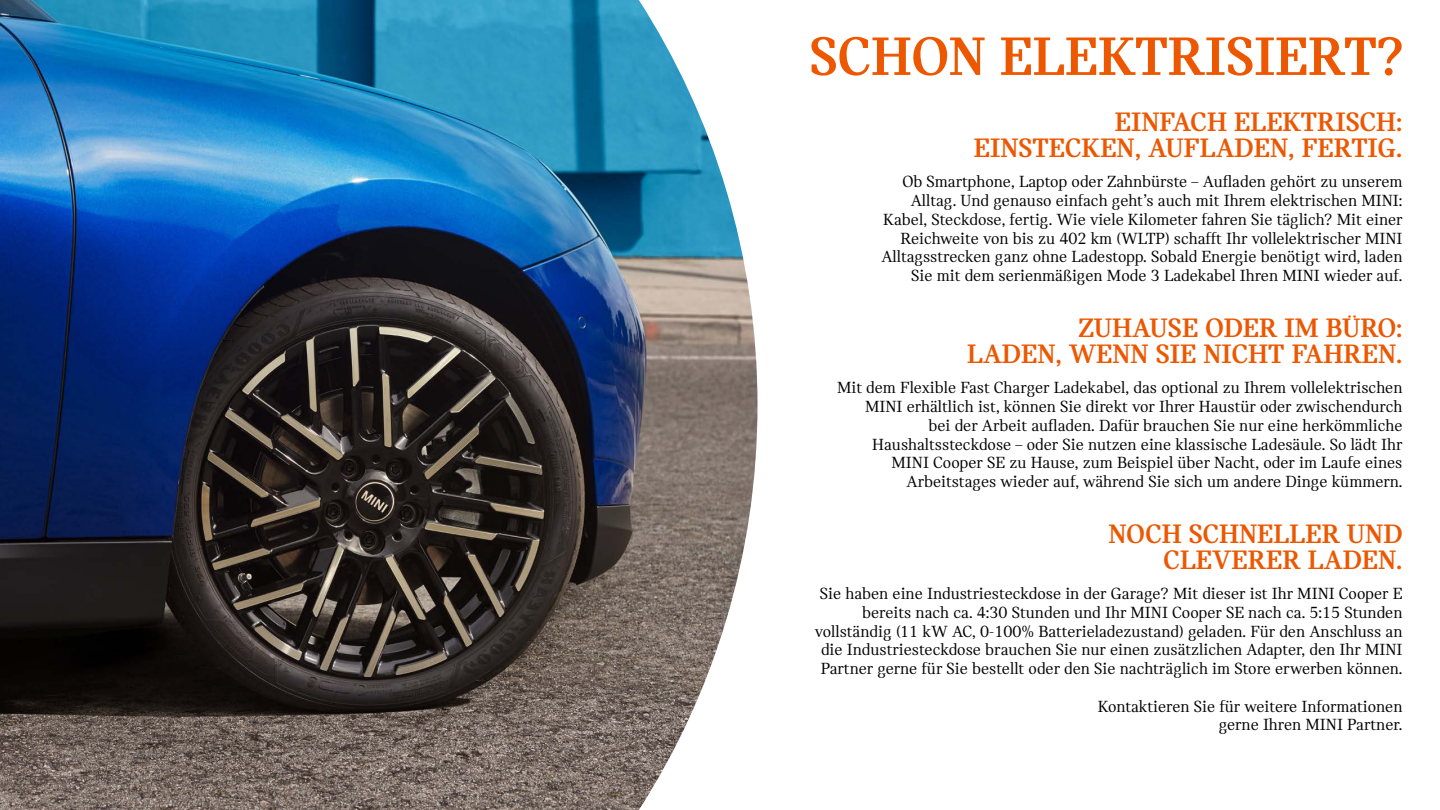
<style>
.page{position:relative;width:1440px;height:810px;background:#fff}
.page>*{position:absolute;margin:0;border:0;box-sizing:border-box;transform-origin:0 0}
.Headline_77pt{font:57.75px "MINI Serif Headline";color:#ed5700}
.Headline_38pt{font:28.5px "MINI Serif Headline";color:#ed5700}
.Copy_black_right_23pt{font:17.25px/18.8px "MINI Serif";color:#000;text-align:right}
</style>
<div class="page">
<img style="left:0;top:0;width:758px;height:810px">
<p class="Headline_77pt" style="left:809px;top:24px;width:595px">SCHON ELEKTRISIERT?</p>
<p class="Headline_38pt" style="left:1115px;top:106px;width:289px">EINFACH ELEKTRISCH:</p>
<p class="Headline_38pt" style="left:974px;top:132px;width:430px">EINSTECKEN, AUFLADEN, FERTIG.</p>
<p class="Copy_black_right_23pt" style="left:881px;top:172px;width:523px">Ob Smartphone, Laptop oder Zahnbürste – Aufladen gehört zu unserem Alltag. Und genauso einfach geht’s auch mit Ihrem elektrischen MINI:<br>Kabel, Steckdose, fertig. Wie viele Kilometer fahren Sie täglich? Mit einer Reichweite von bis zu 402 km (WLTP) schafft Ihr vollelektrischer MINI Alltagsstrecken ganz ohne Ladestopp. Sobald Energie benötigt wird, laden Sie mit dem serienmäßigen Mode 3 Ladekabel Ihren MINI wieder auf.</p>
<p class="Headline_38pt" style="left:1078px;top:312px;width:326px">ZUHAUSE ODER IM BÜRO:</p>
<p class="Headline_38pt" style="left:967px;top:338px;width:437px">LADEN, WENN SIE NICHT FAHREN.</p>
<p class="Copy_black_right_23pt" style="left:837px;top:378px;width:567px">Mit dem Flexible Fast Charger Ladekabel, das optional zu Ihrem vollelektrischen MINI erhältlich ist, können Sie direkt vor Ihrer Haustür oder zwischendurch<br>bei der Arbeit aufladen. Dafür brauchen Sie nur eine herkömmliche Haushaltssteckdose – oder Sie nutzen eine klassische Ladesäule. So lädt Ihr MINI Cooper SE zu Hause, zum Beispiel über Nacht, oder im Laufe eines Arbeitstages wieder auf, während Sie sich um andere Dinge kümmern.</p>
<p class="Headline_38pt" style="left:1108px;top:518px;width:296px">NOCH SCHNELLER UND</p>
<p class="Headline_38pt" style="left:1164px;top:544px;width:240px">CLEVERER LADEN.</p>
<p class="Copy_black_right_23pt" style="left:820px;top:584px;width:584px">Sie haben eine Industriesteckdose in der Garage? Mit dieser ist Ihr MINI Cooper E</p>
<p class="Copy_black_right_23pt" style="left:815px;top:603px;width:589px">bereits nach ca. 4:30 Stunden und Ihr MINI Cooper SE nach ca. 5:15 Stunden vollständig (11 kW AC, 0-100% Batterieladezustand) geladen. Für den Anschluss an die Industriesteckdose brauchen Sie nur einen zusätzlichen Adapter, den Ihr MINI Partner gerne für Sie bestellt oder den Sie nachträglich im Store erwerben können.</p>
<p class="Copy_black_right_23pt" style="left:1098px;top:697px;width:306px">Kontaktieren Sie für weitere Informationen gerne Ihren MINI Partner.</p>
</div>
